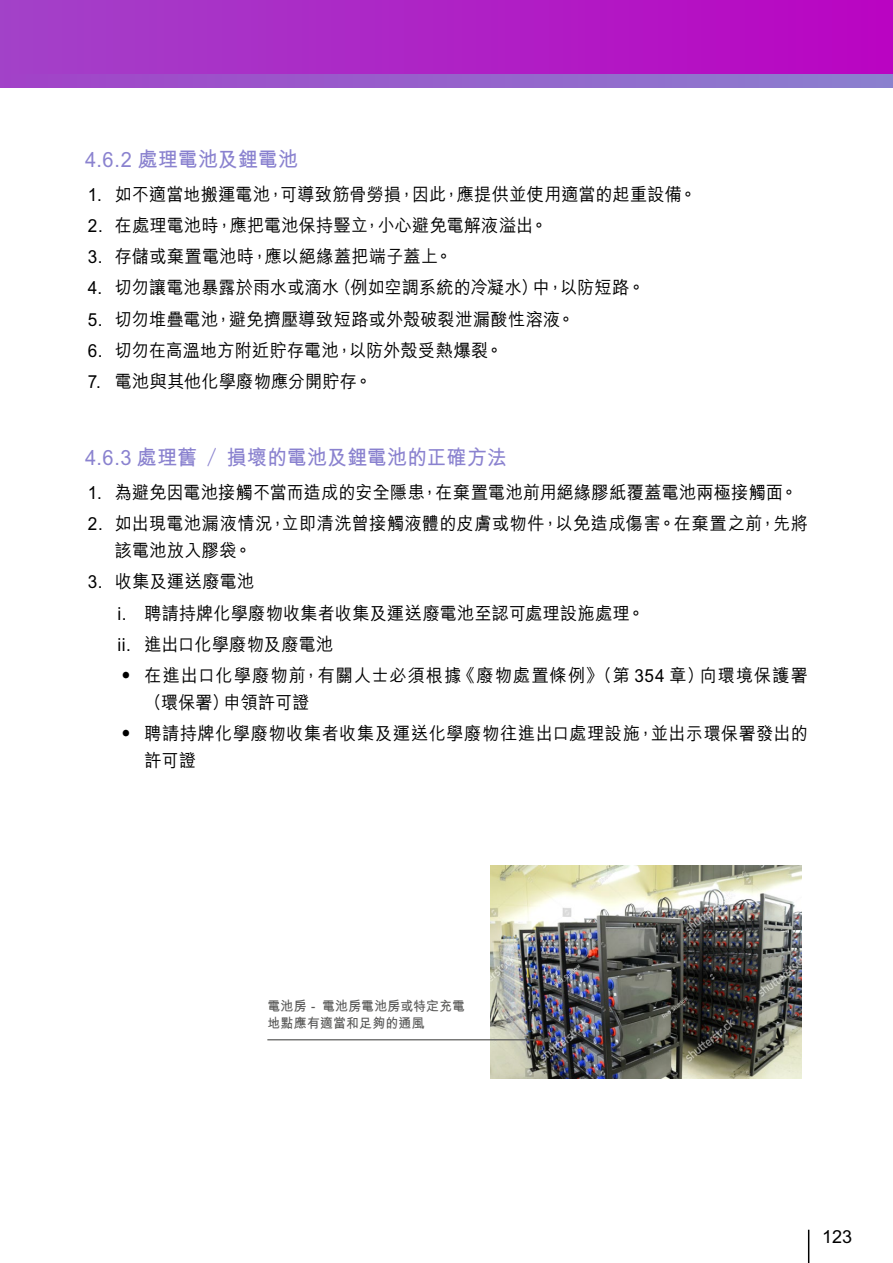
<style>
.page{position:relative;width:893px;height:1263px;background:#fff}
.page>*{position:absolute;margin:0;border:0;box-sizing:border-box;transform-origin:0 0}
.t1{font:700 21px "M Hei HK";letter-spacing:.005em;color:#8a82cf;scale:.95 1}
.t2{font:500 18px/27px "M Hei HK";letter-spacing:.02em;color:#000;scale:.95 1}
.t3{font:500 18px/27px "M Hei HK";letter-spacing:.055em;color:#000;scale:.95 1}
.t4{font:500 18px "M Hei HK";letter-spacing:.02em;color:#000}
.t5{font:700 13.5px/16.8px "M Hei HK";letter-spacing:.025em;color:#575756;scale:.95 1}
</style>
<div class="page">
<div style="left:0;top:0;width:893px;height:87px;background:linear-gradient(to right,#a242c8,#ba03c2)"></div>
<svg style="left:0;top:74px;width:893px;height:13px;background:#9661cb"></svg>
<img style="left:490px;top:865px;width:311px;height:214px">
<hr style="left:267px;top:1039px;width:279px;height:1px;background:#575756">
<svg style="left:544px;top:1037px;width:5px;height:5px"></svg>
<hr style="left:808px;top:1230px;width:1px;height:33px;background:#000">
<p class="t1" style="left:85px;top:144px;width:226px">4.6.2 處理電池及鋰電池</p>
<p class="t2" style="left:88px;top:179px;width:642px">1. 如不適當地搬運電池，可導致筋骨勞損，因此，應提供並使用適當的起重設備。</p>
<p class="t2" style="left:88px;top:210px;width:485px">2. 在處理電池時，應把電池保持豎立，小心避免電解液溢出。</p>
<p class="t2" style="left:88px;top:242px;width:385px">3. 存儲或棄置電池時，應以絕緣蓋把端子蓋上。</p>
<p class="t2" style="left:88px;top:273px;width:588px">4. 切勿讓電池暴露於雨水或滴水（例如空調系統的冷凝水）中，以防短路。</p>
<p class="t2" style="left:88px;top:304px;width:514px">5. 切勿堆疊電池，避免擠壓導致短路或外殼破裂泄漏酸性溶液。</p>
<p class="t2" style="left:88px;top:335px;width:438px">6. 切勿在高溫地方附近貯存電池，以防外殼受熱爆裂。</p>
<p class="t2" style="left:88px;top:367px;width:301px">7. 電池與其他化學廢物應分開貯存。</p>
<p class="t1" style="left:85px;top:442px;width:445px">4.6.3 處理舊 / 損壞的電池及鋰電池的正確方法</p>
<p class="t2" style="left:88px;top:477px;width:749px">1. 為避免因電池接觸不當而造成的安全隱患，在棄置電池前用絕緣膠紙覆蓋電池兩極接觸面。</p>
<p class="t2" style="left:115px;top:509px;width:731px;text-indent:-27px">2. 如出現電池漏液情況，立即清洗曾接觸液體的皮膚或物件，以免造成傷害。在棄置之前，先將該電池放入膠袋。</p>
<p class="t2" style="left:118px;top:565px;width:556px;line-height:31.2px;text-indent:-30px">3. 收集及運送廢電池<br>i. 聘請持牌化學廢物收集者收集及運送廢電池至認可處理設施處理。ii. 進出口化學廢物及廢電池</p>
<p class="t3" style="left:145px;top:661px;width:700px;text-indent:-27px">• 在進出口化學廢物前，有關人士必須根據《廢物處置條例》（第 354 章）向環境保護署（環保署）申領許可證</p>
<p class="t2" style="left:145px;top:719px;width:700px;text-indent:-27px">• 聘請持牌化學廢物收集者收集及運送化學廢物往進出口處理設施，並出示環保署發出的許可證</p>
<p class="t5" style="left:267px;top:996px;width:210px">電池房 - 電池房電池房或特定充電地點應有適當和足夠的通風</p>
<p class="t4" style="left:822px;top:1223px;width:32px">123</p>
</div>
